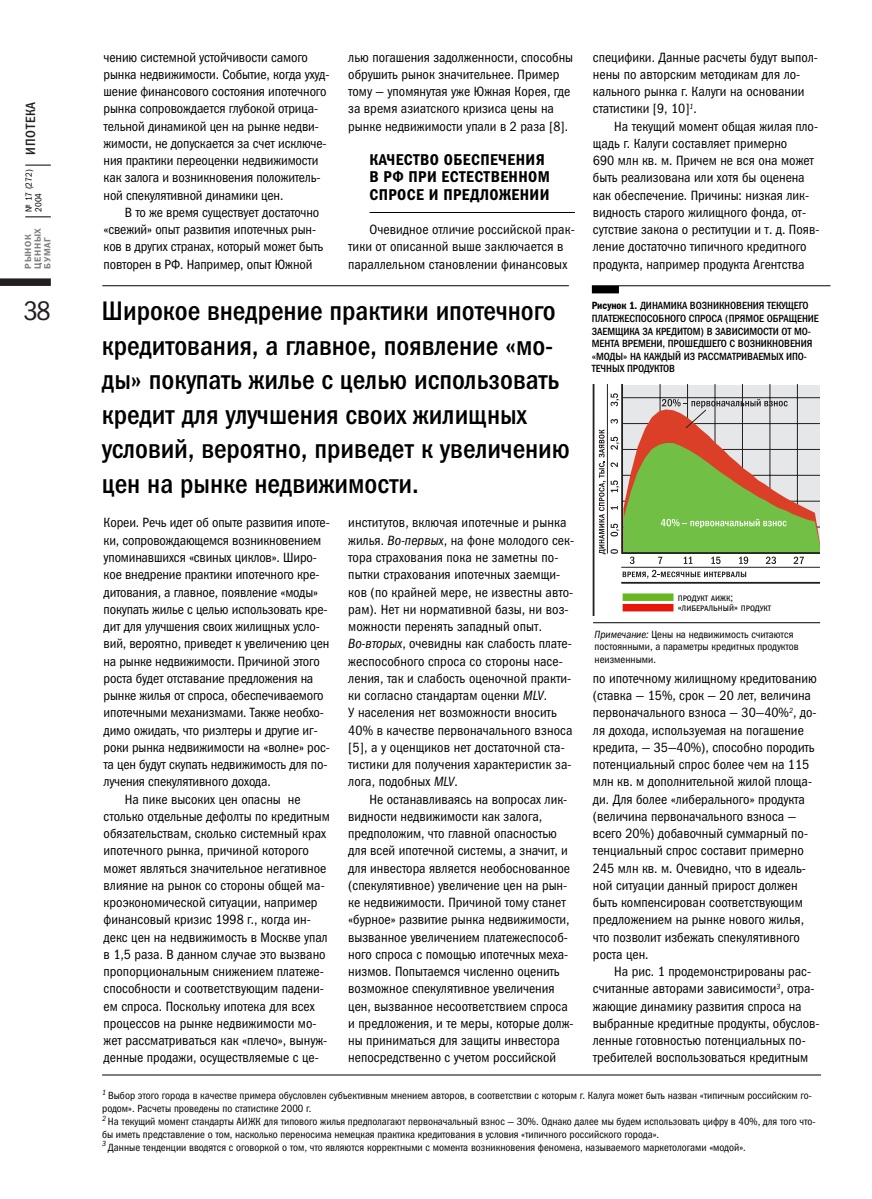
<style>
.page{position:relative;width:872px;height:1199px;background:#fff}
.page>*{position:absolute;margin:0;border:0;box-sizing:border-box;transform-origin:0 0}
.t1{font:27px/34.5px "Franklin Gothic Medi Cond C";color:#000}
.t2{font:27px "Franklin Gothic Book Cond C";color:#231f20}
.t3{font:15.75px/17.2px "Franklin Gothic Demi Cond C";letter-spacing:.025em;color:#000}
.t4{font:13.5px/17.2px "Franklin Gothic Book Cond C";color:#000}
.t5{font:13.5px "Franklin Gothic Medi Cond C";letter-spacing:.055em;color:#231f20}
.t6{font:10.5px/12.8px "Franklin Gothic Book Cond C";color:#000}
.t7{font:10.5px/12.6px "Franklin Gothic Medi Cond C";letter-spacing:-.005em;color:#000}
.t8{font:10.5px/10.5px "Franklin Gothic Book Cond SCC";color:#000}
.t9{font:9px/9.8px "Franklin Gothic Demi C";letter-spacing:.06em;color:#808080}
.t10{font:9px/9.8px "Franklin Gothic Book Cond C";color:#000}
.s1{font-style:italic}
.s2{font-family:"Franklin Gothic Demi Cond C"}
</style>
<div class="page">
<div style="left:0;top:278px;width:51px;height:8px;background:#231f20"></div>
<svg style="left:25px;top:217px;width:26px;height:1px"></svg>
<svg style="left:25px;top:165px;width:26px;height:1px"></svg>
<hr style="left:369px;top:212px;width:206px;height:1px;background:#000">
<hr style="left:621px;top:567px;width:198px;height:1px;background:#231f20">
<hr style="left:621px;top:582px;width:198px;height:1px;background:#231f20">
<hr style="left:592px;top:384px;width:2px;height:231px;background:#231f20">
<svg style="left:622px;top:570px;width:124px;height:8px"></svg>
<svg style="left:598px;top:384px;width:221px;height:180px;background:#b2bc90"></svg>
<hr style="left:592px;top:285px;width:238px;height:1px;background:#000">
<div style="left:592px;top:286px;width:27px;height:7px;background:#000"></div>
<div style="left:622px;top:604px;width:51px;height:7px;background:#e6180e"></div>
<div style="left:622px;top:593px;width:51px;height:8px;background:#67b721"></div>
<hr style="left:593px;top:622px;width:227px;height:1px;background:#000">
<hr style="left:102px;top:1074px;width:719px;height:1px;background:#000">
<hr style="left:102px;top:285px;width:467px;height:1px;background:#000">
<p class="t5" style="left:26px;top:154px;width:54px;rotate:-90deg">ИПОТЕКА</p>
<p class="t10" style="left:25px;top:212px;width:44px;rotate:-90deg">№ 17 (272)<br>2004</p>
<p class="t9" style="left:24px;top:269px;width:42px;rotate:-90deg">РЫНОК<br>ЦЕННЫХ<br>БУМАГ</p>
<h1 class="t2" style="left:24px;top:301px;width:29px">38</h1>
<p class="t4" style="left:104px;top:50px;width:227px">чению системной устойчивости самого рынка недвижимости. Событие, когда ухуд&shy;шение финансового состояния ипотечного рынка сопровождается глубокой отрица&shy;тельной динамикой цен на рынке недви&shy;жимости, не допускается за счет исключе&shy;ния практики переоценки недвижимости как залога и возникновения положитель&shy;ной спекулятивной динамики цен.</p>
<p class="t4" style="left:104px;top:205px;width:221px;text-indent:21px">В то же время существует достаточно «свежий» опыт развития ипотечных рын&shy;ков в других странах, который может быть повторен в РФ. Например, опыт Южной</p>
<p class="t4" style="left:348px;top:50px;width:226px">лью погашения задолженности, способны обрушить рынок значительнее. Пример тому — упомянутая уже Южная Корея, где за время азиатского кризиса цены на рынке недвижимости упали в 2 раза [8].</p>
<p class="t3" style="left:369px;top:153px;width:182px">КАЧЕСТВО ОБЕСПЕЧЕНИЯ<br>В РФ ПРИ ЕСТЕСТВЕННОМ<br>СПРОСЕ И ПРЕДЛОЖЕНИИ</p>
<p class="t4" style="left:348px;top:222px;width:228px;text-indent:21px">Очевидное отличие российской прак&shy;тики от описанной выше заключается в параллельном становлении финансовых</p>
<h1 class="t1" style="left:102px;top:297px;width:469px">Широкое внедрение практики ипотечного кредитования, а главное, появление «мо&shy;ды» покупать жилье с целью использовать кредит для улучшения своих жилищных условий, вероятно, приведет к увеличению цен на рынке недвижимости.</h1>
<p class="t4" style="left:104px;top:515px;width:227px">Кореи. Речь идет об опыте развития ипоте-</p>
<p class="t4" style="left:104px;top:533px;width:219px">ки, сопровождающемся возникновением</p>
<p class="t4" style="left:104px;top:550px;width:215px">упоминавшихся «свиных циклов». Широ-</p>
<p class="t4" style="left:104px;top:567px;width:217px">кое внедрение практики ипотечного кре-</p>
<p class="t4" style="left:104px;top:584px;width:216px">дитования, а главное, появление «моды»</p>
<p class="t4" style="left:104px;top:602px;width:225px">покупать жилье с целью использовать кре-</p>
<p class="t4" style="left:104px;top:619px;width:218px">дит для улучшения своих жилищных усло-</p>
<p class="t4" style="left:104px;top:636px;width:227px">вий, вероятно, приведет к увеличению цен</p>
<p class="t4" style="left:104px;top:653px;width:218px">на рынке недвижимости. Причиной этого</p>
<p class="t4" style="left:104px;top:671px;width:211px">роста будет отставание предложения на</p>
<p class="t4" style="left:104px;top:688px;width:221px">рынке жилья от спроса, обеспечиваемого</p>
<p class="t4" style="left:104px;top:705px;width:222px">ипотечными механизмами. Также необхо-</p>
<p class="t4" style="left:104px;top:722px;width:216px">димо ожидать, что риэлтеры и другие иг-</p>
<p class="t4" style="left:104px;top:740px;width:228px">роки рынка недвижимости на «волне» рос-</p>
<p class="t4" style="left:104px;top:757px;width:225px">та цен будут скупать недвижимость для по-</p>
<p class="t4" style="left:104px;top:774px;width:169px">лучения спекулятивного дохода.</p>
<p class="t4" style="left:125px;top:791px;width:177px">На пике высоких цен опасны не</p>
<p class="t4" style="left:104px;top:809px;width:228px">столько отдельные дефолты по кредитным</p>
<p class="t4" style="left:104px;top:826px;width:224px">обязательствам, сколько системный крах</p>
<p class="t4" style="left:104px;top:843px;width:207px">ипотечного рынка, причиной которого</p>
<p class="t4" style="left:104px;top:860px;width:224px">может являться значительное негативное</p>
<p class="t4" style="left:104px;top:878px;width:223px">влияние на рынок со стороны общей ма-</p>
<p class="t4" style="left:104px;top:895px;width:215px">кроэкономической ситуации, например</p>
<p class="t4" style="left:104px;top:912px;width:209px">финансовый кризис 1998 г., когда ин-</p>
<p class="t4" style="left:104px;top:929px;width:226px">декс цен на недвижимость в Москве упал</p>
<p class="t4" style="left:104px;top:947px;width:223px">в 1,5 раза. В данном случае это вызвано</p>
<p class="t4" style="left:104px;top:964px;width:222px">пропорциональным снижением платеже-</p>
<p class="t4" style="left:104px;top:981px;width:222px">способности и соответствующим падени-</p>
<p class="t4" style="left:104px;top:998px;width:213px">ем спроса. Поскольку ипотека для всех</p>
<p class="t4" style="left:104px;top:1016px;width:214px">процессов на рынке недвижимости мо-</p>
<p class="t4" style="left:104px;top:1033px;width:225px">жет рассматриваться как «плечо», вынуж-</p>
<p class="t4" style="left:104px;top:1050px;width:217px">денные продажи, осуществляемые с це-</p>
<p class="t4" style="left:348px;top:515px;width:227px">институтов, включая ипотечные и рынка жилья. <span class="s1">Во-первых</span>, на фоне молодого сек&shy;тора страхования пока не заметны по&shy;пытки страхования ипотечных заемщи&shy;ков (по крайней мере, не известны авто&shy;рам). Нет ни нормативной базы, ни воз&shy;можности перенять западный опыт.<br><span class="s1">Во-вторых</span>, очевидны как слабость плате&shy;жеспособного спроса со стороны насе&shy;ления, так и слабость оценочной практи&shy;ки согласно стандартам оценки <span class="s1">MLV</span>.<br>У населения нет возможности вносить 40% в качестве первоначального взноса [5], а у оценщиков нет достаточной ста&shy;тистики для получения характеристик за&shy;лога, подобных <span class="s1">MLV</span>.</p>
<p class="t4" style="left:348px;top:791px;width:227px;text-indent:21px">Не останавливаясь на вопросах лик&shy;видности недвижимости как залога, предположим, что главной опасностью для всей ипотечной системы, а значит, и для инвестора является необоснованное (спекулятивное) увеличение цен на рын&shy;ке недвижимости. Причиной тому станет «бурное» развитие рынка недвижимости, вызванное увеличением платежеспособ&shy;ного спроса с помощью ипотечных меха&shy;низмов. Попытаемся численно оценить возможное спекулятивное увеличения цен, вызванное несоответствием спроса и предложения, и те меры, которые долж&shy;ны приниматься для защиты инвестора непосредственно с учетом российской</p>
<p class="t4" style="left:593px;top:50px;width:226px">специфики. Данные расчеты будут выпол&shy;нены по авторским методикам для ло&shy;кального рынка г. Калуги на основании статистики [9, 10]<sup>1</sup>.</p>
<p class="t4" style="left:593px;top:119px;width:228px;text-indent:21px">На текущий момент общая жилая пло&shy;щадь г. Калуги составляет примерно<br>690 млн кв. м. Причем не вся она может быть реализована или хотя бы оценена как обеспечение. Причины: низкая лик&shy;видность старого жилищного фонда, от&shy;сутствие закона о реституции и т. д. Появ&shy;ление достаточно типичного кредитного продукта, например продукта Агентства</p>
<p class="t7" style="left:592px;top:300px;width:228px"><span class="s2">Рисунок 1.</span> ДИНАМИКА ВОЗНИКНОВЕНИЯ ТЕКУЩЕГО ПЛАТЕЖЕСПОСОБНОГО СПРОСА (ПРЯМОЕ ОБРАЩЕНИЕ ЗАЕМЩИКА ЗА КРЕДИТОМ) В ЗАВИСИМОСТИ ОТ МО-МЕНТА ВРЕМЕНИ, ПРОШЕДШЕГО С ВОЗНИКНОВЕНИЯ «МОДЫ» НА КАЖДЫЙ ИЗ РАССМАТРИВАЕМЫХ ИПО-ТЕЧНЫХ ПРОДУКТОВ</p>
<p class="t8" style="left:677px;top:592px;width:95px">продукт аижк; «либеральный» продукт</p>
<p class="t6" style="left:594px;top:628px;width:205px"><span class="s1">Примечание:</span> Цены на недвижимость считаются постоянными, а параметры кредитных продуктов неизменными.</p>
<p class="t4" style="left:593px;top:671px;width:225px">по ипотечному жилищному кредитованию (ставка — 15%, срок — 20 лет, величина первоначального взноса — 30—40%<sup>2</sup>, до&shy;ля дохода, используемая на погашение кредита, — 35—40%), способно породить потенциальный спрос более чем на 115 млн кв. м дополнительной жилой площа&shy;ди. Для более «либерального» продукта (величина первоначального взноса — всего 20%) добавочный суммарный по&shy;тенциальный спрос составит примерно 245 млн кв. м. Очевидно, что в идеаль&shy;ной ситуации данный прирост должен быть компенсирован соответствующим предложением на рынке нового жилья, что позволит избежать спекулятивного роста цен.</p>
<p class="t4" style="left:593px;top:964px;width:228px;text-indent:21px">На рис. 1 продемонстрированы рас&shy;считанные авторами зависимости<sup>3</sup>, отра&shy;жающие динамику развития спроса на выбранные кредитные продукты, обуслов&shy;ленные готовностью потенциальных по&shy;требителей воспользоваться кредитным</p>
<p class="t6" style="left:102px;top:1090px;width:715px"><sup>1</sup> Выбор этого города в качестве примера обусловлен субъективным мнением авторов, в соответствии с которым г. Калуга может быть назван «типичным российским го&shy;родом». Расчеты проведены по статистике 2000 г.<br><sup>2</sup> На текущий момент стандарты АИЖК для типового жилья предполагают первоначальный взнос — 30%. Однако далее мы будем использовать цифру в 40%, для того что&shy;бы иметь представление о том, насколько переносима немецкая практика кредитования в условия «типичного российского города».<br><sup>3</sup> Данные тенденции вводятся с оговоркой о том, что являются корректными с момента возникновения феномена, называемого маркетологами «модой».</p>
</div>
